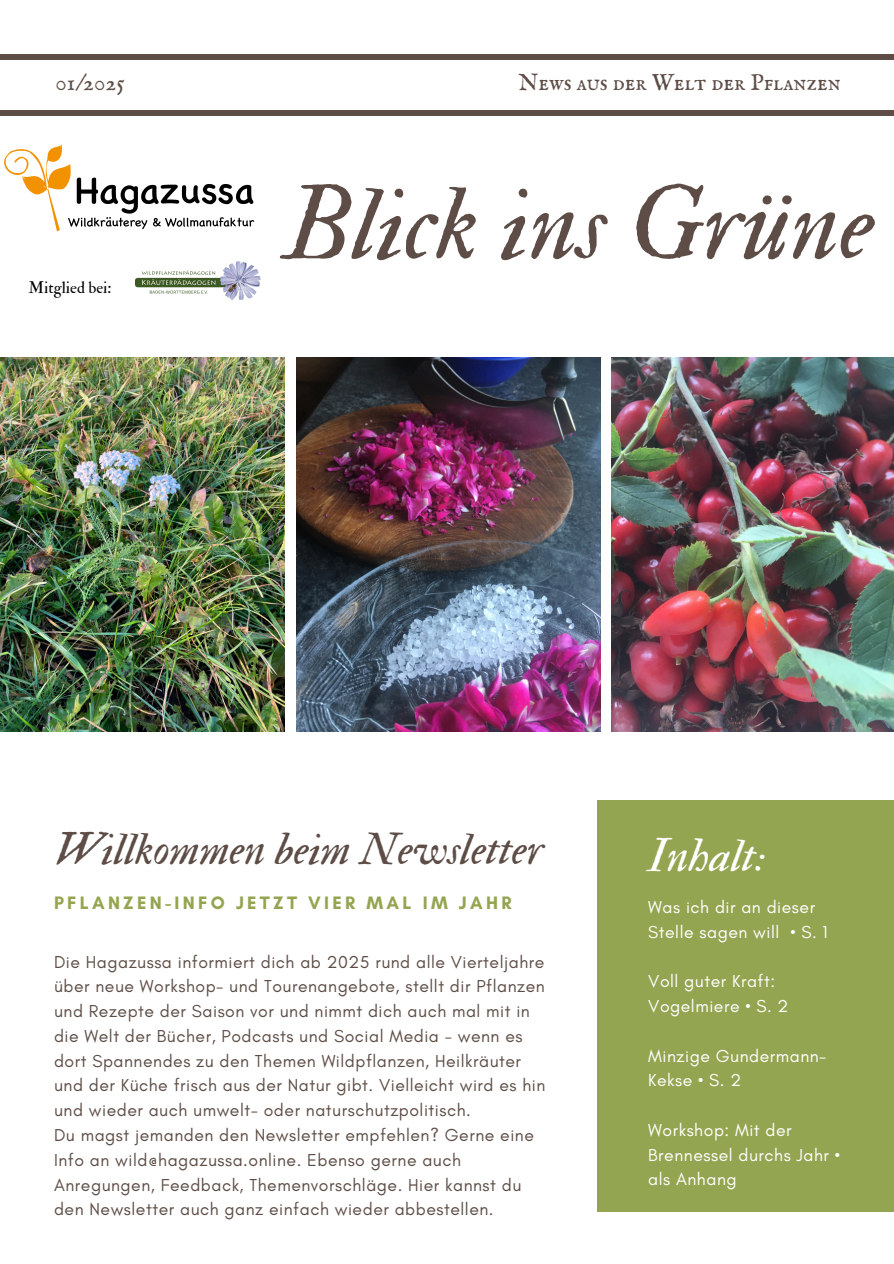
<style>
.page{position:relative;width:894px;height:1264px;background:#fff}
.page>*{position:absolute;margin:0;border:0;box-sizing:border-box;transform-origin:0 0}
.t1{font:103.2px "IM FELL Double Pica Italic";color:#5d4d46}
.t2{font:46.35px "IM FELL Double Pica Italic";color:#fff}
.t3{font:44.85px "IM FELL Double Pica Italic";color:#5d4d46}
.t4{font:23.1px "IM FELL English SC";color:#5d4d46}
.t5{font:700 18.3px "Glacial Indifference";letter-spacing:.18em;color:#94a551}
.t6{font:17.55px/24.8px "Glacial Indifference";letter-spacing:.03em;color:#5d4d46}
.t7{font:17.55px/24.8px "Glacial Indifference";letter-spacing:.03em;color:#fff}
.t8{font:16.2px "IM FELL Double Pica Roman";color:#000}
</style>
<div class="page">
<div style="left:0;top:54px;width:893px;height:6px;background:#5d4d46"></div>
<div style="left:0;top:110px;width:893px;height:6px;background:#5d4d46"></div>
<img style="left:611px;top:358px;width:282px;height:373px">
<img style="left:0;top:358px;width:285px;height:373px">
<img style="left:296px;top:358px;width:304px;height:373px">
<div style="left:596px;top:799px;width:297px;height:412px;background:#94a551"></div>
<svg style="left:4px;top:144px;width:250px;height:87px"></svg>
<img style="left:136px;top:261px;width:124px;height:39px">
<h3 class="t4" style="left:56px;top:69px;width:71px">01/2025</h3>
<h3 class="t4" style="left:518px;top:69px;width:323px">News aus der Welt der Pflanzen</h3>
<h5 class="t8" style="left:28px;top:278px;width:84px">Mitglied bei:</h5>
<p class="t1" style="left:284px;top:161px;width:591px">Blick ins Grüne</p>
<p class="t3" style="left:54px;top:821px;width:490px">Willkommen beim Newsletter</p>
<h2 class="t5" style="left:54px;top:891px;width:459px">PFLANZEN-INFO JETZT VIER MAL IM JAHR</h2>
<h4 class="t6" style="left:54px;top:949px;width:492px">Die Hagazussa informiert dich ab 2025 rund alle Vierteljahre über neue Workshop- und Tourenangebote, stellt dir Pflanzen und Rezepte der Saison vor und nimmt dich auch mal mit in die Welt der Bücher, Podcasts und Social Media - wenn es dort Spannendes zu den Themen Wildpflanzen, Heilkräuter und der Küche frisch aus der Natur gibt. Vielleicht wird es hin und wieder auch umwelt- oder naturschutzpolitisch.<br>Du magst jemanden den Newsletter empfehlen? Gerne eine Info an wild@hagazussa.online. Ebenso gerne auch Anregungen, Feedback, Themenvorschläge. Hier kannst du den Newsletter auch ganz einfach wieder abbestellen.</h4>
<p class="t2" style="left:648px;top:827px;width:119px">Inhalt:</p>
<p class="t7" style="left:648px;top:894px;width:181px">Was ich dir an dieser<br>Stelle sagen will • S. 1</p>
<p class="t7" style="left:648px;top:968px;width:142px">Voll guter Kraft:<br>Vogelmiere • S. 2</p>
<p class="t7" style="left:648px;top:1042px;width:180px">Minzige Gundermann-<br>Kekse • S. 2</p>
<h1 class="t7" style="left:648px;top:1117px;width:193px">Workshop: Mit der<br>Brennessel durchs Jahr • als Anhang</h1>
</div>
